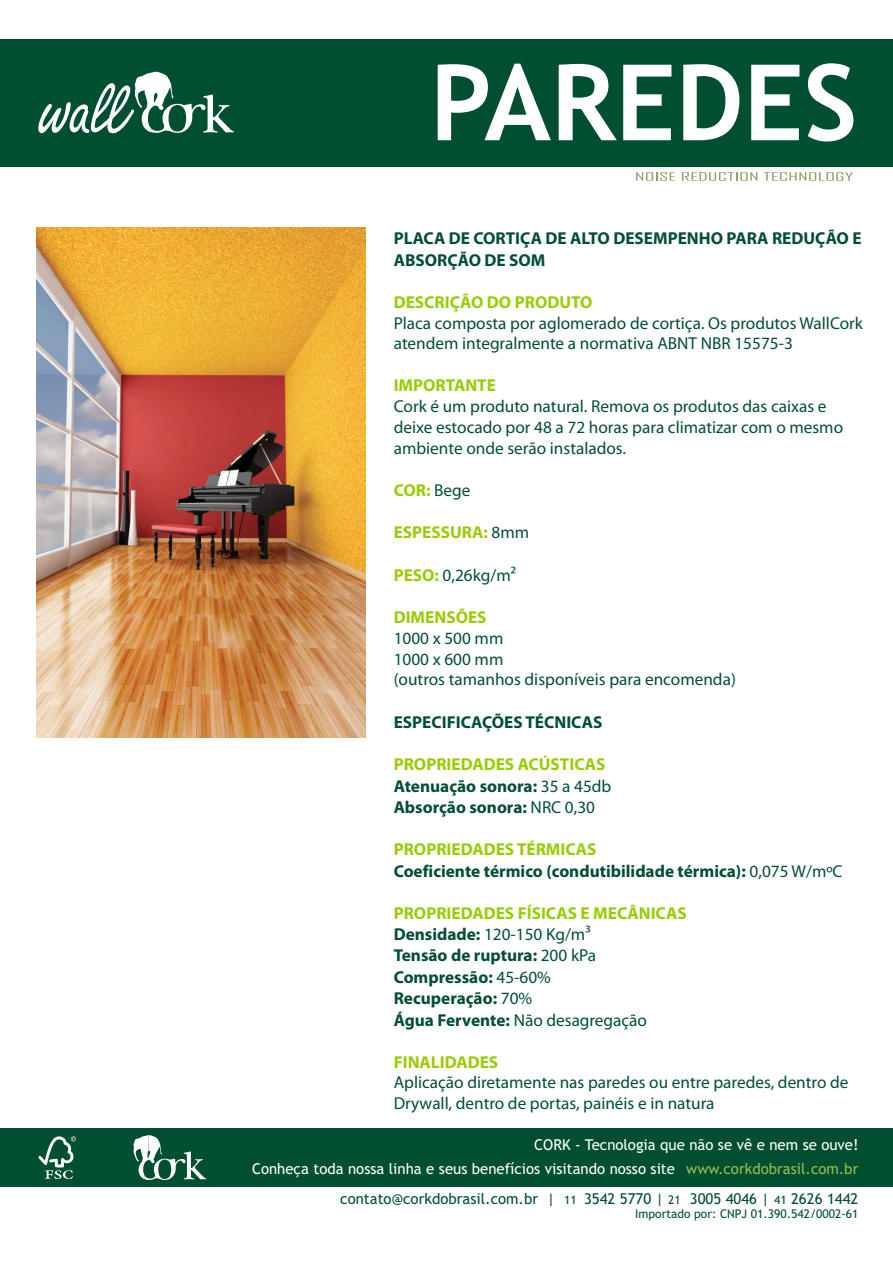
<style>
.page{position:relative;width:893px;height:1263px;background:#fff}
.page>*{position:absolute;margin:0;border:0;box-sizing:border-box;transform-origin:0 0}
.t1{font:700 105.6px "Trebuchet MS";color:#fff}
.t2{font:17.25px/20.7px "Myriad Pro";color:#004f33}
.t3{font:700 17.25px/21.3px "Myriad Pro";color:#004f33}
.t4{font:700 17.25px "Myriad Pro";color:#9c0}
.t5{font:15px/23.9px "Trebuchet MS";color:#fff;text-align:right}
.t6{font:15px "Trebuchet MS";color:#004f33}
.t7{font:12px "Trebuchet MS";color:#004f33}
.s1{font-weight:400;color:#004f33}
.s2{font-weight:700;color:#9c0}
.s3{font-weight:400}
.s4{color:#99bd4d}
.s5{font-size:12px}
</style>
<div class="page">
<img style="left:37px;top:227px;width:328px;height:511px">
<div style="left:0;top:39px;width:893px;height:127px;background:#004f30"></div>
<svg style="left:636px;top:172px;width:39px;height:9px"></svg>
<svg style="left:682px;top:172px;width:75px;height:9px"></svg>
<svg style="left:763px;top:172px;width:90px;height:9px"></svg>
<div style="left:0;top:1128px;width:893px;height:59px;background:#004f30"></div>
<svg style="left:133px;top:1135px;width:73px;height:45px"></svg>
<svg style="left:38px;top:1136px;width:38px;height:43px"></svg>
<svg style="left:38px;top:72px;width:196px;height:62px"></svg>
<h1 class="t1" style="left:430px;top:62px;width:429px">PAREDES</h1>
<p class="t3" style="left:394px;top:229px;width:469px">PLACA DE CORTIÇA DE ALTO DESEMPENHO PARA REDUÇÃO E<br>ABSORÇÃO DE SOM</p>
<p class="t4" style="left:394px;top:295px;width:200px">DESCRIÇÃO DO PRODUTO</p>
<p class="t2" style="left:394px;top:314px;width:471px">Placa composta por aglomerado de cortiça. Os produtos WallCork atendem integralmente a normativa ABNT NBR 15575-3</p>
<p class="t4" style="left:394px;top:378px;width:104px">IMPORTANTE</p>
<p class="t2" style="left:394px;top:397px;width:451px">Cork é um produto natural. Remova os produtos das caixas e deixe estocado por 48 a 72 horas para climatizar com o mesmo ambiente onde serão instalados.</p>
<p class="t4" style="left:394px;top:483px;width:78px">COR: <span class="s1">Bege</span></p>
<p class="t4" style="left:394px;top:525px;width:137px">ESPESSURA: <span class="s1">8mm</span></p>
<p class="t2" style="left:394px;top:566px;width:124px"><span class="s2">PESO:</span> 0,26kg/m²</p>
<p class="t4" style="left:394px;top:610px;width:94px">DIMENSÕES</p>
<p class="t2" style="left:394px;top:629px;width:344px">1000 x 500 mm<br>1000 x 600 mm<br>(outros tamanhos disponíveis para encomenda)</p>
<p class="t3" style="left:394px;top:713px;width:210px">ESPECIFICAÇÕES TÉCNICAS</p>
<p class="t4" style="left:394px;top:757px;width:213px">PROPRIEDADES ACÚSTICAS</p>
<p class="t3" style="left:394px;top:777px;width:219px">Atenuação sonora: <span class="s3">35 a 45db<br></span>Absorção sonora: <span class="s3">NRC 0,30</span></p>
<p class="t4" style="left:394px;top:842px;width:204px">PROPRIEDADES TÉRMICAS</p>
<p class="t3" style="left:394px;top:862px;width:450px">Coeficiente térmico (condutibilidade térmica): <span class="s3">0,075 W/mºC</span></p>
<p class="t4" style="left:394px;top:906px;width:294px">PROPRIEDADES FÍSICAS E MECÂNICAS</p>
<p class="t3" style="left:394px;top:925px;width:255px">Densidade: <span class="s3">120-150 Kg/m³<br></span>Tensão de ruptura: <span class="s3">200 kPa<br></span>Compressão: <span class="s3">45-60%<br></span>Recuperação: <span class="s3">70%<br></span>Água Fervente: <span class="s3">Não desagregação</span></p>
<p class="t4" style="left:394px;top:1055px;width:106px">FINALIDADES</p>
<p class="t2" style="left:394px;top:1074px;width:456px">Aplicação diretamente nas paredes ou entre paredes, dentro de<br>Drywall, dentro de portas, painéis e in natura</p>
<p class="t5" style="left:252px;top:1134px;width:608px">CORK - Tecnologia que não se vê e nem se ouve!<br>Conheça toda nossa linha e seus benefícios visitando nosso site <span class="s4">www.corkdobrasil.com.br</span></p>
<p class="t6" style="left:340px;top:1193px;width:520px">contato@corkdobrasil.com.br | <span class="s5">11</span> 3542 5770 | <span class="s5">21</span> 3005 4046 | <span class="s5">41</span> 2626 1442</p>
<p class="t7" style="left:635px;top:1209px;width:225px">Importado por: CNPJ 01.390.542/0002-61</p>
</div>
